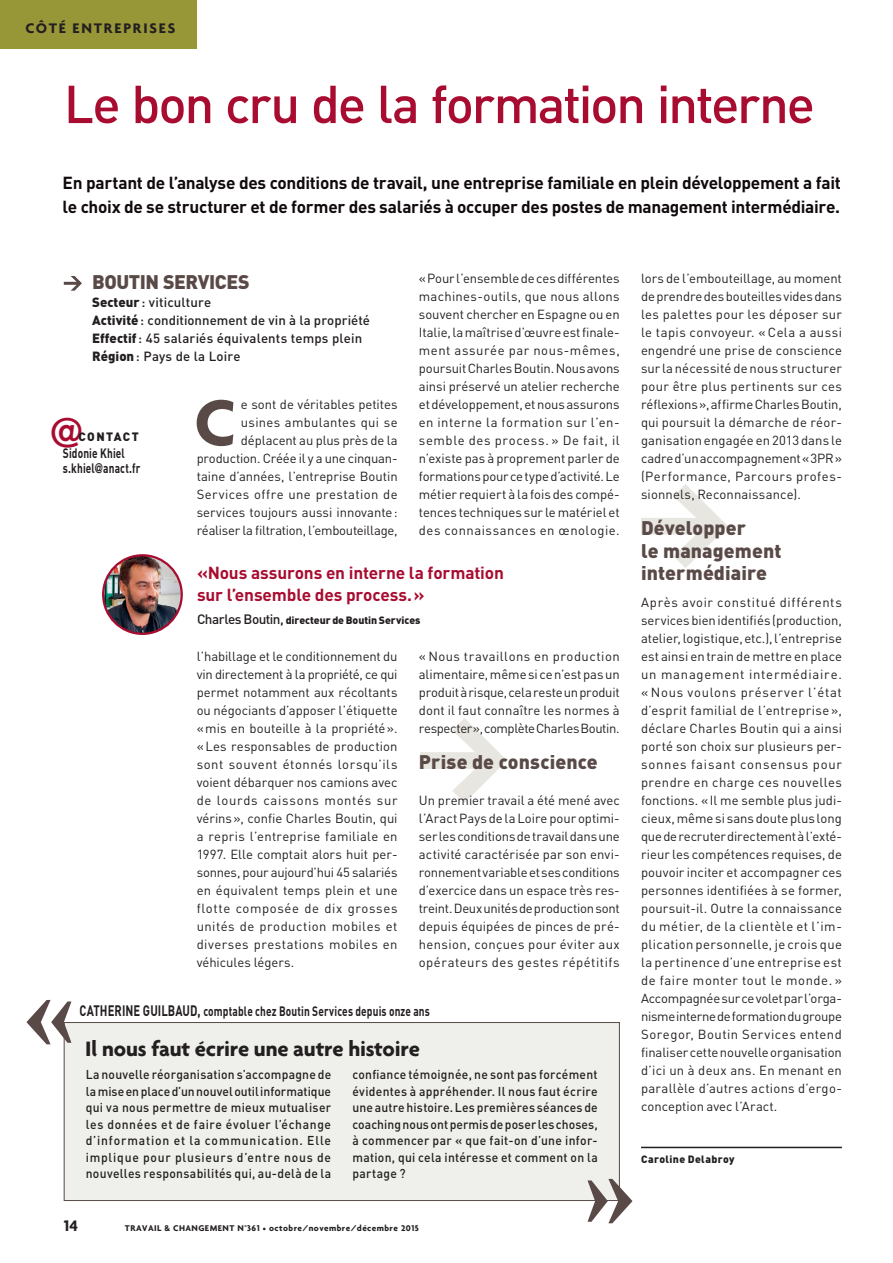
<style>
.page{position:relative;width:893px;height:1263px;background:#fff}
.page>*{position:absolute;margin:0;border:0;box-sizing:border-box;transform-origin:0 0}
.t1{font:700 69.45px "Agenda";color:#5a4a47}
.t2{font:500 52.5px "DIN";letter-spacing:-.04em;color:#a80c30}
.t3{font:500 43.05px "ITC Franklin Gothic Std";color:#a80c30}
.t4{font:700 22.5px "Agenda";letter-spacing:-.01em;color:#231f20}
.t5{font:900 19.5px/22.5px "DIN";letter-spacing:.005em;color:#5a4a47}
.t6{font:900 19.5px "DIN";letter-spacing:-.025em;color:#5a4a47}
.t7{font:700 17.25px/24px "DIN";letter-spacing:-.02em;color:#110a0c}
.t8{font:700 17.25px/22.5px "DIN";letter-spacing:-.01em;color:#a80c30}
.t9{font:700 16.5px "Agenda";color:#231f20}
.t10{font:700 15px "Agenda";letter-spacing:.12em;color:#231f20}
.t11{font:700 13.5px/15px "DIN";letter-spacing:.015em;color:#231f20;scale:.75 1}
.t12{font:500 13.2px/18px "DIN";letter-spacing:.01em;color:#231f20}
.t13{font:13.05px/18px "DIN";letter-spacing:.01em;color:#231f20;text-align:justify}
.t14{font:500 12.75px/16.5px "DIN";letter-spacing:.025em;color:#231f20;text-align:justify;scale:.95 1}
.t15{font:900 12px "DIN";letter-spacing:.115em;color:#231f20}
.t16{font:900 10.5px "DIN";color:#231f20}
.t17{font:900 10.5px "DIN";letter-spacing:.035em;color:#231f20}
.t18{font:700 9px "Agenda";letter-spacing:.05em;color:#231f20}
.s1{font-weight:900}
.s2{font-family:"Helvetica Neue"}
.s3{font-weight:500;font-size:13.5px}
.s4{font-size:15px}
.s5{font-size:7.5px}
</style>
<div class="page">
<img style="left:641px;top:484px;width:86px;height:84px">
<img style="left:420px;top:719px;width:86px;height:84px">
<hr style="left:641px;top:1147px;width:201px;height:1px;background:#231f20">
<hr style="left:892px;top:0;width:1px;height:1263px;background:#73abaa">
<div style="left:0;top:0;width:197px;height:49px;background:#989738"></div>
<svg style="left:64px;top:276px;width:18px;height:15px"></svg>
<div style="left:64px;top:1022px;width:555px;height:178px;background:#eff0eb"></div>
<div style="left:64px;top:1022px;width:556px;height:179px;border:1px solid #5a4a47"></div>
<svg style="left:26px;top:1000px;width:45px;height:44px"></svg>
<img style="left:103px;top:555px;width:79px;height:79px;border-radius:50%">
<div style="left:102px;top:554px;width:81px;height:81px;border:2px solid #a80c30;border-radius:50%"></div>
<svg style="left:587px;top:1179px;width:45px;height:44px"></svg>
<p class="t10" style="left:26px;top:19px;width:151px">CÔTÉ ENTREPRISES</p>
<h2 class="t2" style="left:64px;top:71px;width:753px">Le bon cru de la formation interne</h2>
<h3 class="t7" style="left:63px;top:170px;width:780px">En partant de l’analyse des conditions de travail, une entreprise familiale en plein développement a fait le choix de se structurer et de former des salariés à occuper des postes de management intermédiaire.</h3>
<h3 class="t6" style="left:92px;top:269px;width:159px">BOUTIN SERVICES</h3>
<p class="t12" style="left:92px;top:293px;width:279px"><span class="s1">Secteur</span> : viticulture<br><span class="s1">Activité</span> : conditionnement de vin à la propriété <span class="s1">Effectif</span> : 45 salariés équivalents temps plein <span class="s1">Région</span> : Pays de la Loire</p>
<h3 class="t3" style="left:51px;top:408px;width:32px">@</h3>
<p class="t15" style="left:78px;top:428px;width:62px">CONTACT</p>
<p class="t11" style="left:63px;top:444px;width:105px">Sidonie Khiel s.khiel<span class="s2">@</span>anact.fr</p>
<p class="t13" style="left:197px;top:395px;width:203px;text-align:right">e sont de véritables petites<br>usines ambulantes qui se déplacent au plus près de la production. Créée il y a une cinquan&shy;taine d’années, l’entreprise Boutin Services offre une prestation de services toujours aussi innovante : réaliser la filtration, l’embouteillage,</p>
<h1 class="t1" style="left:194px;top:380px;width:43px">C</h1>
<p class="t13" style="left:419px;top:269px;width:202px">« Pour l’ensemble de ces différentes machines-outils, que nous allons souvent chercher en Espagne ou en Italie, la maîtrise d’œuvre est finale&shy;ment assurée par nous-mêmes, poursuit Charles Boutin. Nous avons ainsi préservé un atelier recherche et développement, et nous assurons en interne la formation sur l’en&shy;semble des process. » De fait, il n’existe pas à proprement parler de formations pour ce type d’activité. Le métier requiert à la fois des compé&shy;tences techniques sur le matériel et des connaissances en œnologie.</p>
<h3 class="t8" style="left:197px;top:560px;width:308px">«Nous assurons en interne la formation sur l’ensemble des process. »</h3>
<p class="t16" style="left:197px;top:613px;width:225px"><span class="s3">Charles Boutin,</span> directeur de Boutin Services</p>
<p class="t13" style="left:197px;top:647px;width:202px">l’habillage et le conditionnement du vin directement à la propriété, ce qui permet notamment aux récoltants ou négociants d’apposer l’étiquette « mis en bouteille à la propriété ». « Les responsables de production sont souvent étonnés lorsqu’ils voient débarquer nos camions avec de lourds caissons montés sur vérins », confie Charles Boutin, qui a repris l’entreprise familiale en 1997. Elle comptait alors huit per&shy;sonnes, pour aujourd’hui 45 salariés en équivalent temps plein et une flotte composée de dix grosses unités de production mobiles et diverses prestations mobiles en véhicules légers.</p>
<p class="t13" style="left:419px;top:647px;width:202px">« Nous travaillons en production alimentaire, même si ce n’est pas un produit à risque, cela reste un produit dont il faut connaître les normes à respecter », complète Charles Boutin.</p>
<h3 class="t5" style="left:419px;top:750px;width:181px">Prise de conscience</h3>
<p class="t13" style="left:419px;top:791px;width:202px">Un premier travail a été mené avec l’Aract Pays de la Loire pour optimi&shy;ser les conditions de travail dans une activité caractérisée par son envi&shy;ronnement variable et ses conditions d’exercice dans un espace très res&shy;treint. Deux unités de production sont depuis équipées de pinces de pré&shy;hension, conçues pour éviter aux opérateurs des gestes répétitifs</p>
<p class="t11" style="left:80px;top:1002px;width:469px"><span class="s4">CATHERINE GUILBAUD,</span> comptable chez Boutin Services depuis onze ans</p>
<h3 class="t4" style="left:85px;top:1035px;width:336px">Il nous faut écrire une autre histoire</h3>
<p class="t14" style="left:86px;top:1066px;width:260px">La nouvelle réorganisation s’accompagne de la mise en place d’un nouvel outil informatique qui va nous permettre de mieux mutualiser les données et de faire évoluer l’échange d’information et la communication. Elle implique pour plusieurs d’entre nous de nouvelles responsabilités qui, au-delà de la</p>
<p class="t14" style="left:352px;top:1066px;width:260px">confiance témoignée, ne sont pas forcément évidentes à appréhender. Il nous faut écrire une autre histoire. Les premières séances de coaching nous ont permis de poser les choses, à commencer par « que fait-on d’une infor&shy;mation, qui cela intéresse et comment on la partage ?</p>
<p class="t9" style="left:64px;top:1216px;width:16px">14</p>
<p class="t18" style="left:125px;top:1222px;width:296px">TRAVAIL &amp; CHANGEMENT N°361 <span class="s5">•</span> octobre/novembre/décembre 2015</p>
<p class="t13" style="left:641px;top:269px;width:202px">lors de l’embouteillage, au moment de prendre des bouteilles vides dans les palettes pour les déposer sur le tapis convoyeur. « Cela a aussi engendré une prise de conscience sur la nécessité de nous structurer pour être plus pertinents sur ces réflexions », affirme Charles Boutin, qui poursuit la démarche de réor&shy;ganisation engagée en 2013 dans le cadre d’un accompagnement « 3PR » (Performance, Parcours profes&shy;sionnels, Reconnaissance).</p>
<h3 class="t5" style="left:641px;top:516px;width:142px">Développer<br>le management intermédiaire</h3>
<p class="t13" style="left:641px;top:593px;width:202px">Après avoir constitué différents services bien identifiés (production, atelier, logistique, etc.), l’entreprise est ainsi en train de mettre en place un management intermédiaire. « Nous voulons préserver l’état d’esprit familial de l’entreprise », déclare Charles Boutin qui a ainsi porté son choix sur plusieurs per&shy;sonnes faisant consensus pour prendre en charge ces nouvelles fonctions. « Il me semble plus judi&shy;cieux, même si sans doute plus long que de recruter directement à l’exté&shy;rieur les compétences requises, de pouvoir inciter et accompagner ces personnes identifiées à se former, poursuit-il. Outre la connaissance du métier, de la clientèle et l’im&shy;plication personnelle, je crois que la pertinence d’une entreprise est de faire monter tout le monde. » Accompagnée sur ce volet par l’orga&shy;nisme interne de formation du groupe Soregor, Boutin Services entend finaliser cette nouvelle organisation d’ici un à deux ans. En menant en parallèle d’autres actions d’ergo&shy;conception avec l’Aract.</p>
<p class="t17" style="left:641px;top:1152px;width:95px">Caroline Delabroy</p>
</div>
